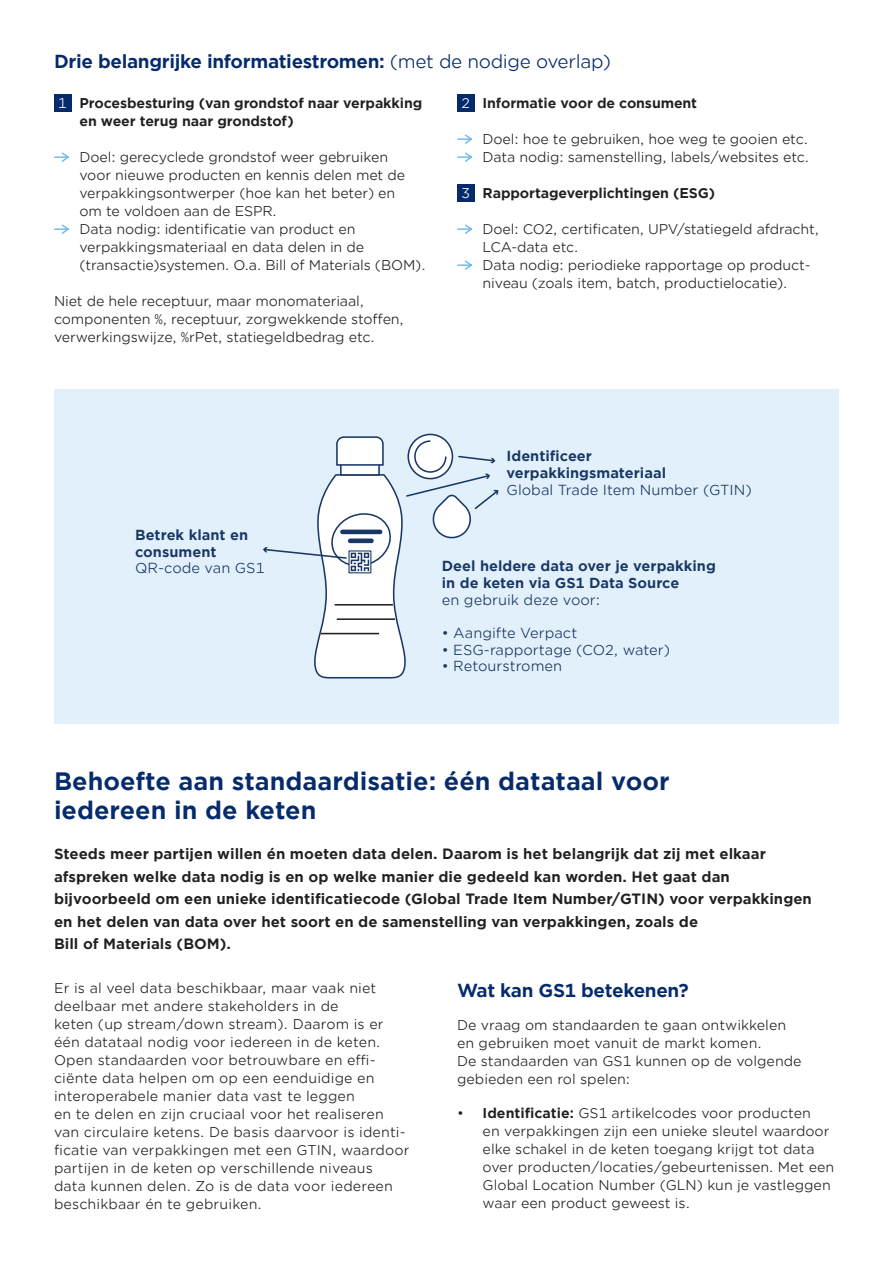
<style>
.page{position:relative;width:893px;height:1263px;background:#fff}
.page>*{position:absolute;margin:0;border:0;box-sizing:border-box;transform-origin:0 0}
.Bodytekst{font:700 24px "Gotham Office";color:#052b6c}
.Bodytekst-2{font:700 18px "Gotham Office";letter-spacing:-.02em;color:#052b6c}
.Bodytekst-3{font:700 14.25px "Gotham Office";color:#231f20}
.t1{font:700 13.95px/16.6px "Gotham Office";color:#193764}
.t2{font:13.95px "Gotham Office";color:#193764}
.Bodytekst-4{font:13.5px/18px "Gotham Office";color:#231f20}
.Bodytekst-5{font:700 13.5px "Gotham Office";letter-spacing:-.01em;color:#231f20}
.Bodytekst-6{font:13.5px "Gotham Office";color:#fff}
.s1{font-weight:400}
.s2{font-weight:700}
</style>
<div class="page">
<div style="left:54px;top:95px;width:17px;height:17px;background:#052b6c"></div>
<svg style="left:54px;top:152px;width:15px;height:10px"></svg>
<svg style="left:54px;top:224px;width:15px;height:10px"></svg>
<div style="left:457px;top:95px;width:17px;height:17px;background:#052b6c"></div>
<svg style="left:457px;top:134px;width:15px;height:10px"></svg>
<svg style="left:457px;top:152px;width:15px;height:10px"></svg>
<div style="left:457px;top:185px;width:17px;height:17px;background:#052b6c"></div>
<svg style="left:457px;top:224px;width:15px;height:10px"></svg>
<svg style="left:457px;top:260px;width:15px;height:10px"></svg>
<div style="left:54px;top:389px;width:785px;height:335px;background:#e1f0fa"></div>
<svg style="left:263px;top:436px;width:236px;height:243px"></svg>
<p class="Bodytekst-2" style="left:54px;top:49px;width:558px">Drie belangrijke informatiestromen: <span class="s1">(met de nodige overlap)</span></p>
<p class="Bodytekst-6" style="left:58px;top:94px;width:10px">1</p>
<p class="Bodytekst-5" style="left:80px;top:94px;width:344px">Procesbesturing (van grondstof naar verpakking</p>
<p class="Bodytekst-5" style="left:80px;top:112px;width:216px">en weer terug naar grondstof)</p>
<p class="Bodytekst-4" style="left:80px;top:148px;width:310px">Doel: gerecyclede grondstof weer gebruiken</p>
<p class="Bodytekst-4" style="left:80px;top:166px;width:327px">voor nieuwe producten en kennis delen met de</p>
<p class="Bodytekst-4" style="left:80px;top:184px;width:317px">verpakkingsontwerper (hoe kan het beter) en</p>
<p class="Bodytekst-4" style="left:80px;top:202px;width:199px">om te voldoen aan de ESPR.</p>
<p class="Bodytekst-4" style="left:80px;top:220px;width:277px">Data nodig: identificatie van product en</p>
<p class="Bodytekst-4" style="left:80px;top:238px;width:286px">verpakkingsmateriaal en data delen in de</p>
<p class="Bodytekst-4" style="left:80px;top:256px;width:348px">(transactie)systemen. O.a. Bill of Materials (BOM).</p>
<p class="Bodytekst-4" style="left:54px;top:292px;width:311px">Niet de hele receptuur, maar monomateriaal,</p>
<p class="Bodytekst-4" style="left:54px;top:310px;width:351px">componenten %, receptuur, zorgwekkende stoffen, verwerkingswijze, %rPet, statiegeldbedrag etc.</p>
<p class="Bodytekst-6" style="left:461px;top:94px;width:10px">2</p>
<p class="Bodytekst-5" style="left:483px;top:94px;width:216px">Informatie voor de consument</p>
<p class="Bodytekst-4" style="left:483px;top:130px;width:327px">Doel: hoe te gebruiken, hoe weg te gooien etc.</p>
<p class="Bodytekst-4" style="left:483px;top:148px;width:328px">Data nodig: samenstelling, labels/websites etc.</p>
<p class="Bodytekst-6" style="left:461px;top:184px;width:10px">3</p>
<p class="Bodytekst-5" style="left:483px;top:184px;width:234px">Rapportageverplichtingen (ESG)</p>
<p class="Bodytekst-4" style="left:483px;top:220px;width:338px">Doel: CO2, certificaten, UPV/statiegeld afdracht,</p>
<p class="Bodytekst-4" style="left:483px;top:238px;width:97px">LCA-data etc.</p>
<p class="Bodytekst-4" style="left:483px;top:256px;width:330px">Data nodig: periodieke rapportage op product-</p>
<p class="Bodytekst-4" style="left:483px;top:274px;width:306px">niveau (zoals item, batch, productielocatie).</p>
<p class="t1" style="left:135px;top:526px;width:131px">Betrek klant en consument<br><span class="s1">QR-code van GS1</span></p>
<p class="t1" style="left:507px;top:448px;width:247px">Identificeer verpakkingsmateriaal<br><span class="s1">Global Trade Item Number (GTIN)</span></p>
<p class="t1" style="left:442px;top:558px;width:276px">Deel heldere data over je verpakking in de keten via GS1 Data Source<br><span class="s1">en gebruik deze voor:</span></p>
<p class="t2" style="left:442px;top:623px;width:137px">• Aangifte Verpact</p>
<p class="t2" style="left:442px;top:640px;width:230px">• ESG-rapportage (CO2, water)</p>
<p class="t2" style="left:442px;top:657px;width:122px">• Retourstromen</p>
<p class="Bodytekst" style="left:54px;top:765px;width:617px">Behoefte aan standaardisatie: één datataal voor</p>
<p class="Bodytekst" style="left:54px;top:793px;width:264px">iedereen in de keten</p>
<p class="Bodytekst-3" style="left:54px;top:844px;width:713px">Steeds meer partijen willen én moeten data delen. Daarom is het belangrijk dat zij met elkaar</p>
<p class="Bodytekst-3" style="left:54px;top:867px;width:677px">afspreken welke data nodig is en op welke manier die gedeeld kan worden. Het gaat dan</p>
<p class="Bodytekst-3" style="left:54px;top:889px;width:759px">bijvoorbeeld om een unieke identificatiecode (Global Trade Item Number/GTIN) voor verpakkingen</p>
<p class="Bodytekst-3" style="left:54px;top:912px;width:646px">en het delen van data over het soort en de samenstelling van verpakkingen, zoals de</p>
<p class="Bodytekst-3" style="left:54px;top:934px;width:179px">Bill of Materials (BOM).</p>
<p class="Bodytekst-4" style="left:54px;top:979px;width:324px">Er is al veel data beschikbaar, maar vaak niet</p>
<p class="Bodytekst-4" style="left:54px;top:997px;width:286px">deelbaar met andere stakeholders in de</p>
<p class="Bodytekst-4" style="left:54px;top:1015px;width:331px">keten (up stream/down stream). Daarom is er</p>
<p class="Bodytekst-4" style="left:54px;top:1033px;width:328px">één datataal nodig voor iedereen in de keten.</p>
<p class="Bodytekst-4" style="left:54px;top:1051px;width:323px">Open standaarden voor betrouwbare en effi-</p>
<p class="Bodytekst-4" style="left:54px;top:1069px;width:322px">ciënte data helpen om op een eenduidige en</p>
<p class="Bodytekst-4" style="left:54px;top:1087px;width:302px">interoperabele manier data vast te leggen</p>
<p class="Bodytekst-4" style="left:54px;top:1105px;width:331px">en te delen en zijn cruciaal voor het realiseren</p>
<p class="Bodytekst-4" style="left:54px;top:1123px;width:353px">van circulaire ketens. De basis daarvoor is identi-</p>
<p class="Bodytekst-4" style="left:54px;top:1141px;width:357px">ficatie van verpakkingen met een GTIN, waardoor partijen in de keten op verschillende niveaus</p>
<p class="Bodytekst-4" style="left:54px;top:1177px;width:340px">data kunnen delen. Zo is de data voor iedereen</p>
<p class="Bodytekst-4" style="left:54px;top:1195px;width:209px">beschikbaar én te gebruiken.</p>
<p class="Bodytekst-2" style="left:457px;top:978px;width:233px">Wat kan GS1 betekenen?</p>
<p class="Bodytekst-4" style="left:457px;top:1015px;width:331px">De vraag om standaarden te gaan ontwikkelen</p>
<p class="Bodytekst-4" style="left:457px;top:1033px;width:306px">en gebruiken moet vanuit de markt komen.</p>
<p class="Bodytekst-4" style="left:457px;top:1051px;width:346px">De standaarden van GS1 kunnen op de volgende</p>
<p class="Bodytekst-4" style="left:457px;top:1069px;width:175px">gebieden een rol spelen:</p>
<p class="Bodytekst-4" style="left:457px;top:1104px;width:355px">• <span class="s2">Identificatie:</span> GS1 artikelcodes voor producten</p>
<p class="Bodytekst-4" style="left:483px;top:1122px;width:348px">en verpakkingen zijn een unieke sleutel waardoor</p>
<p class="Bodytekst-4" style="left:483px;top:1140px;width:333px">elke schakel in de keten toegang krijgt tot data</p>
<p class="Bodytekst-4" style="left:483px;top:1158px;width:353px">over producten/locaties/gebeurtenissen. Met een</p>
<p class="Bodytekst-4" style="left:483px;top:1176px;width:350px">Global Location Number (GLN) kun je vastleggen</p>
<p class="Bodytekst-4" style="left:483px;top:1194px;width:209px">waar een product geweest is.</p>
</div>
